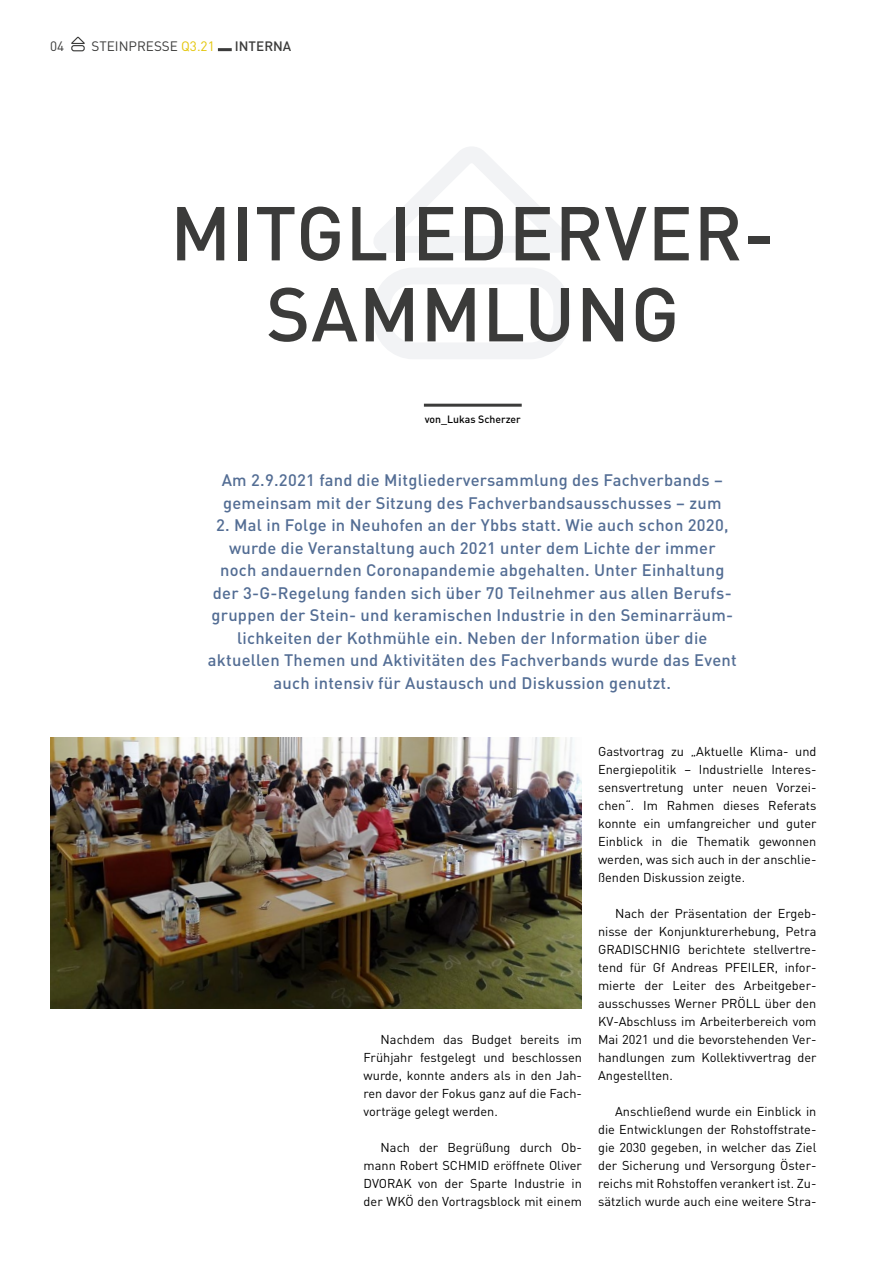
<style>
.page{position:relative;width:893px;height:1263px;background:#fff}
.page>*{position:absolute;margin:0;border:0;box-sizing:border-box;transform-origin:0 0}
.HEADLINE_1{font:500 75px/81px "DIN";letter-spacing:.01em;color:#3b3b3a;text-align:center}
.Einleitungstext{font:500 16.5px/22.5px "DIN";letter-spacing:.015em;color:#536d94}
.t1{font:13.5px "DIN";color:#3b3b3a}
.t2{font:500 13.5px "DIN";color:#3b3b3a}
.Fließtext_NEU{font:12.75px/18px "DIN";color:#000;text-align:justify}
.Fließtext_NEU-2{font:500 10.5px "DIN";color:#000}
.s1{color:#e3c508}
</style>
<div class="page">
<hr style="left:218px;top:48px;width:14px;height:3px;background:#3b3b3a">
<svg style="left:374px;top:147px;width:196px;height:105px"></svg>
<div style="left:373px;top:268px;width:197px;height:91px;border:17px solid #f2f3f5;border-radius:32px"></div>
<svg style="left:71px;top:36px;width:14px;height:8px"></svg>
<div style="left:71px;top:45px;width:14px;height:6px;border:1px solid #3b3b3a;border-radius:2px"></div>
<hr style="left:424px;top:404px;width:98px;height:3px;background:#3b3b3a">
<img style="left:51px;top:737px;width:531px;height:272px">
<p class="t1" style="left:50px;top:38px;width:16px">04</p>
<p class="t1" style="left:91px;top:38px;width:125px">STEINPRESSE <span class="s1">Q3.21</span></p>
<p class="t2" style="left:235px;top:38px;width:58px">INTERNA</p>
<p class="HEADLINE_1" style="left:170px;top:190px;width:607px">MITGLIEDERVER-<br>SAMMLUNG</p>
<p class="Fließtext_NEU-2" style="left:425px;top:412px;width:98px">von_Lukas Scherzer</p>
<p class="Einleitungstext" style="left:222px;top:468px;width:503px">Am 2.9.2021 fand die Mitgliederversammlung des Fachverbands – gemeinsam mit der Sitzung des Fachverbandsausschusses – zum</p>
<p class="Einleitungstext" style="left:208px;top:513px;width:530px;text-align:center">2. Mal in Folge in Neuhofen an der Ybbs statt. Wie auch schon 2020, wurde die Veranstaltung auch 2021 unter dem Lichte der immer<br>noch andauernden Coronapandemie abgehalten. Unter Einhaltung der 3-G-Regelung fanden sich über 70 Teilnehmer aus allen Berufs&shy;gruppen der Stein- und keramischen Industrie in den Seminarräum&shy;lichkeiten der Kothmühle ein. Neben der Information über die aktuellen Themen und Aktivitäten des Fachverbands wurde das Event auch intensiv für Austausch und Diskussion genutzt.</p>
<p class="Fließtext_NEU" style="left:364px;top:1030px;width:220px;text-indent:17px">Nachdem das Budget bereits im Frühjahr festgelegt und beschlossen wurde, konnte anders als in den Jah&shy;ren davor der Fokus ganz auf die Fach&shy;vorträge gelegt werden.</p>
<p class="Fließtext_NEU" style="left:364px;top:1138px;width:220px;text-indent:17px">Nach der Begrüßung durch Ob&shy;mann Robert SCHMID eröffnete Oliver DVORAK von der Sparte Industrie in der WKÖ den Vortragsblock mit einem</p>
<p class="Fließtext_NEU" style="left:598px;top:742px;width:220px">Gastvortrag zu „Aktuelle Klima- und Energiepolitik – Industrielle Interes&shy;sensvertretung unter neuen Vorzei&shy;chen“. Im Rahmen dieses Referats konnte ein umfangreicher und guter Einblick in die Thematik gewonnen werden, was sich auch in der anschlie&shy;ßenden Diskussion zeigte.</p>
<p class="Fließtext_NEU" style="left:598px;top:904px;width:220px;text-indent:17px">Nach der Präsentation der Ergeb&shy;nisse der Konjunkturerhebung, Petra GRADISCHNIG berichtete stellvertre&shy;tend für Gf Andreas PFEILER, infor&shy;mierte der Leiter des Arbeitgeber&shy;ausschusses Werner PRÖLL über den KV-Abschluss im Arbeiterbereich vom Mai 2021 und die bevorstehenden Ver&shy;handlungen zum Kollektivvertrag der Angestellten.</p>
<p class="Fließtext_NEU" style="left:598px;top:1102px;width:220px;text-indent:17px">Anschließend wurde ein Einblick in die Entwicklungen der Rohstoffstrate&shy;gie 2030 gegeben, in welcher das Ziel der Sicherung und Versorgung Öster&shy;reichs mit Rohstoffen verankert ist. Zu&shy;sätzlich wurde auch eine weitere Stra-</p>
</div>
